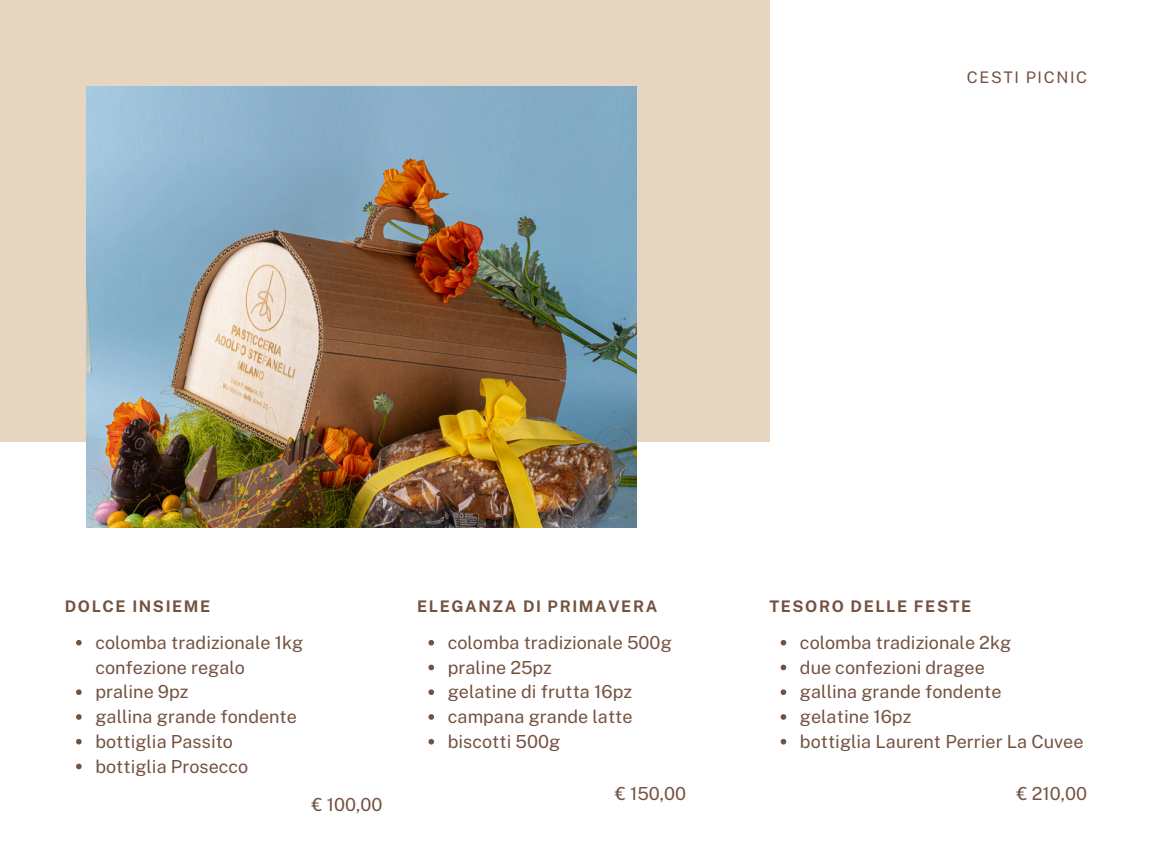
<style>
.page{position:relative;width:1152px;height:864px;background:#fff}
.page>*{position:absolute;margin:0;border:0;box-sizing:border-box;transform-origin:0 0}
.t1{font:18px/24.8px "Public Sans";color:#745241}
.t2{font:700 16.05px "Public Sans";letter-spacing:.1em;color:#745241}
.t3{font:16.05px "Public Sans";letter-spacing:.1em;color:#745241}
</style>
<div class="page">
<div style="left:0;top:0;width:769px;height:442px;background:#e6d5c1"></div>
<img style="left:86px;top:86px;width:551px;height:441px">
<svg style="left:428px;top:640px;width:6px;height:6px"></svg>
<svg style="left:428px;top:665px;width:6px;height:5px"></svg>
<svg style="left:428px;top:689px;width:6px;height:6px"></svg>
<svg style="left:428px;top:714px;width:6px;height:6px"></svg>
<svg style="left:428px;top:739px;width:6px;height:6px"></svg>
<svg style="left:781px;top:640px;width:5px;height:6px"></svg>
<svg style="left:781px;top:665px;width:5px;height:5px"></svg>
<svg style="left:781px;top:689px;width:5px;height:6px"></svg>
<svg style="left:781px;top:714px;width:5px;height:6px"></svg>
<svg style="left:781px;top:739px;width:5px;height:6px"></svg>
<svg style="left:76px;top:640px;width:6px;height:6px"></svg>
<svg style="left:76px;top:689px;width:6px;height:6px"></svg>
<svg style="left:76px;top:714px;width:6px;height:6px"></svg>
<svg style="left:76px;top:739px;width:6px;height:6px"></svg>
<svg style="left:76px;top:764px;width:6px;height:5px"></svg>
<p class="t3" style="left:967px;top:67px;width:122px">CESTI PICNIC</p>
<h2 class="t2" style="left:65px;top:597px;width:147px">DOLCE INSIEME</h2>
<p class="t2" style="left:417px;top:597px;width:242px">ELEGANZA DI PRIMAVERA</p>
<p class="t2" style="left:769px;top:597px;width:203px">TESORO DELLE FESTE</p>
<p class="t1" style="left:95px;top:630px;width:209px">colomba tradizionale 1kg confezione regalo</p>
<p class="t1" style="left:95px;top:680px;width:95px">praline 9pz</p>
<p class="t1" style="left:95px;top:704px;width:203px">gallina grande fondente</p>
<p class="t1" style="left:95px;top:729px;width:139px">bottiglia Passito</p>
<p class="t1" style="left:95px;top:754px;width:155px">bottiglia Prosecco</p>
<p class="t1" style="left:312px;top:792px;width:72px">€ 100,00</p>
<p class="t1" style="left:448px;top:630px;width:226px">colomba tradizionale 500g</p>
<p class="t1" style="left:448px;top:655px;width:106px">praline 25pz</p>
<h2 class="t1" style="left:448px;top:680px;width:186px">gelatine di frutta 16pz</h2>
<p class="t1" style="left:448px;top:704px;width:186px">campana grande latte</p>
<p class="t1" style="left:448px;top:729px;width:114px">biscotti 500g</p>
<p class="t1" style="left:800px;top:630px;width:213px">colomba tradizionale 2kg</p>
<p class="t1" style="left:800px;top:655px;width:186px">due confezioni dragee</p>
<p class="t1" style="left:800px;top:680px;width:203px">gallina grande fondente</p>
<p class="t1" style="left:800px;top:704px;width:113px">gelatine 16pz</p>
<h2 class="t1" style="left:800px;top:729px;width:285px">bottiglia Laurent Perrier La Cuvee</h2>
<p class="t1" style="left:615px;top:781px;width:73px">€ 150,00</p>
<p class="t1" style="left:1017px;top:781px;width:72px">€ 210,00</p>
</div>
